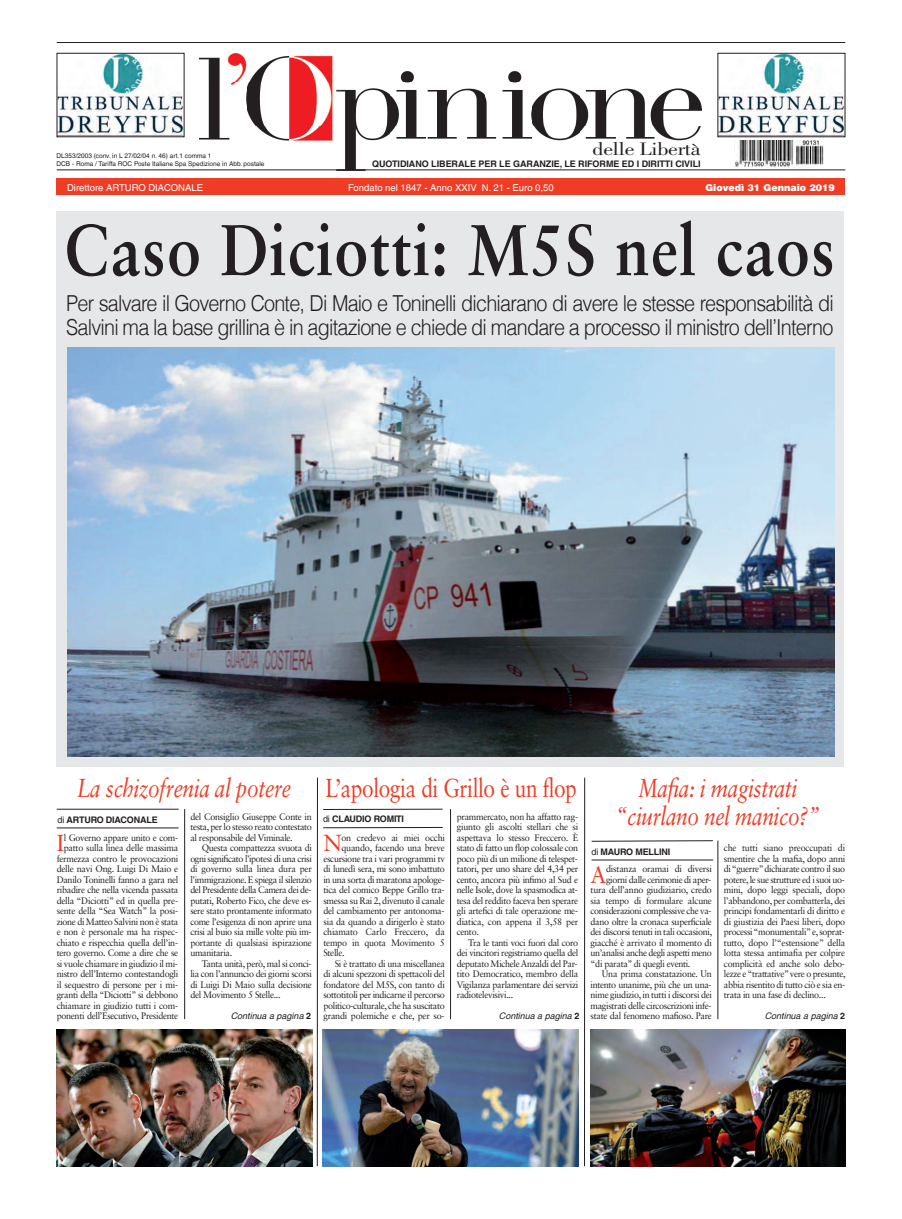
<style>
.page{position:relative;width:902px;height:1219px;background:#fff}
.page>*{position:absolute;margin:0;border:0;box-sizing:border-box;transform-origin:0 0}
.t1{font:700 72px "Sabon LT Std";letter-spacing:.02em;color:#231f20;scale:.85 1}
.t2{font:italic 26px/28px "Sabon LT Std";letter-spacing:-.015em;color:#ef3c25;text-align:center;scale:.8 1}
.t3{font:26px "Sabon LT Std";letter-spacing:-.015em;color:#ef3c25;scale:.8 1}
.t4{font:23.2px "Sabon LT Std";color:#ef3c25;scale:.95 1}
.t5{font:300 22px/24px "Helvetica LT";letter-spacing:-.04em;color:#231f20;scale:.9 1}
.t6{font:18.7px "Bodoni Std";letter-spacing:-.01em;color:#231f20;scale:1.18 1}
.t7{font:9.5px/10.5px "Sabon LT Std";letter-spacing:-.035em;color:#231f20;text-align:justify;scale:.95 1}
.t8{font:9.5px "Helvetica LT";color:#fff}
.t9{font:900 9.5px "Helvetica LT";color:#fff}
.t10{font:700 9px "Helvetica LT";letter-spacing:-.005em;color:#231f20}
.t11{font:italic 9px "Helvetica LT";color:#231f20}
.t12{font:6.5px/7.8px "Helvetica LT";color:#231f20}
.s1{font-weight:400}
.s2{font-weight:700;font-style:normal}
</style>
<div class="page">
<hr style="left:184px;top:809px;width:1px;height:210px;background:#231f20">
<hr style="left:317px;top:778px;width:1px;height:388px;background:#231f20">
<hr style="left:584px;top:778px;width:1px;height:388px;background:#231f20">
<hr style="left:57px;top:828px;width:122px;height:1px;background:#231f20">
<hr style="left:57px;top:809px;width:122px;height:1px;background:#231f20">
<hr style="left:717px;top:841px;width:1px;height:178px;background:#231f20">
<svg style="left:323px;top:827px;width:120px;height:1px"></svg>
<svg style="left:323px;top:809px;width:120px;height:1px"></svg>
<img style="left:590px;top:1030px;width:255px;height:136px">
<hr style="left:591px;top:860px;width:122px;height:1px;background:#231f20">
<svg style="left:591px;top:840px;width:122px;height:1px"></svg>
<img style="left:200px;top:53px;width:501px;height:118px">
<div style="left:57px;top:178px;width:788px;height:17px;background:#ef3c25"></div>
<hr style="left:57px;top:169px;width:788px;height:1px;background:#231f20">
<hr style="left:57px;top:42px;width:788px;height:1px;background:#231f20">
<img style="left:734px;top:141px;width:90px;height:27px">
<img style="left:59px;top:55px;width:123px;height:80px">
<div style="left:57px;top:53px;width:127px;height:84px;border:1px solid #231f20"></div>
<img style="left:719px;top:55px;width:124px;height:80px">
<div style="left:717px;top:53px;width:128px;height:84px;border:1px solid #231f20"></div>
<hr style="left:450px;top:809px;width:1px;height:210px;background:#231f20">
<img style="left:322px;top:1030px;width:256px;height:136px">
<img style="left:57px;top:1030px;width:255px;height:136px">
<div style="left:57px;top:212px;width:787px;height:555px;background:#e6e7e9"></div>
<img style="left:67px;top:347px;width:767px;height:410px">
<h3 class="t6" style="left:592px;top:142px;width:93px">delle Libertà</h3>
<p class="t12" style="left:57px;top:152px;width:209px">DL353/2003 (conv. in L 27/02/04 n. 46) art.1 comma 1<br>DCB - Roma / Tariffa ROC Poste Italiane Spa Spedizione in Abb. postale</p>
<p class="t10" style="left:372px;top:159px;width:330px">QUOTIDIANO LIBERALE PER LE GARANZIE, LE RIFORME ED I DIRITTI CIVILI</p>
<p class="t8" style="left:67px;top:182px;width:137px">Direttore ARTURO DIACONALE</p>
<p class="t8" style="left:348px;top:182px;width:207px">Fondato nel 1847 - Anno XXIV N. 21 - Euro 0,50</p>
<p class="t9" style="left:705px;top:181px;width:131px">Giovedì 31 Gennaio 2019</p>
<h1 class="t1" style="left:65px;top:220px;width:907px">Caso Diciotti: M5S nel caos</h1>
<h3 class="t5" style="left:66px;top:290px;width:854px">Per salvare il Governo Conte, Di Maio e Toninelli dichiarano di avere le stesse responsabilità di<br>Salvini ma la base grillina è in agitazione e chiede di mandare a processo il ministro dell’Interno</h3>
<h2 class="t2" style="left:77px;top:776px;width:269px">La schizofrenia al potere</h2>
<h2 class="t3" style="left:325px;top:778px;width:315px">L’apologia di Grillo è un flop</h2>
<h3 class="t4" style="left:323px;top:833px;width:21px">N</h3>
<p class="t7" style="left:341px;top:833px;width:110px">on credevo ai miei occhi</p>
<h2 class="t2" style="left:615px;top:776px;width:256px">Mafia: i magistrati “ciurlano nel manico?”</h2>
<p class="t7" style="left:190px;top:812px;width:129px">del Consiglio Giuseppe Conte in testa, per lo stesso reato contestato al responsabile del Viminale.</p>
<p class="t7" style="left:190px;top:843px;width:129px;text-indent:11px">Questa compattezza svuota di ogni significato l’ipotesi di una crisi di governo sulla linea dura per l’immigrazione. E spiega il silenzio del Presidente della Camera dei de&shy;putati, Roberto Fico, che deve es&shy;sere stato prontamente informato come l’esigenza di non aprire una crisi al buio sia mille volte più im&shy;portante di qualsiasi ispirazione umanitaria.</p>
<p class="t7" style="left:190px;top:959px;width:129px;text-indent:11px">Tanta unità, però, mal si conci&shy;lia con l’annuncio dei giorni scorsi di Luigi Di Maio sulla decisione del Movimento 5 Stelle...</p>
<p class="t7" style="left:457px;top:812px;width:129px">prammercato, non ha affatto rag&shy;giunto gli ascolti stellari che si aspettava lo stesso Freccero. È stato di fatto un flop colossale con poco più di un milione di telespet&shy;tatori, per uno share del 4,34 per cento, ancora più infimo al Sud e nelle Isole, dove la spasmodica at&shy;tesa del reddito faceva ben sperare gli artefici di tale operazione me&shy;diatica, con appena il 3,58 per cento.</p>
<p class="t7" style="left:457px;top:938px;width:129px;text-indent:11px">Tra le tanti voci fuori dal coro dei vincitori registriamo quella del deputato Michele Anzaldi del Par&shy;tito Democratico, membro della Vigilanza parlamentare dei servizi radiotelevisivi...</p>
<p class="t10" style="left:323px;top:813px;width:82px"><span class="s1">di</span> CLAUDIO ROMITI</p>
<p class="t10" style="left:58px;top:814px;width:102px"><span class="s1">di</span> ARTURO DIACONALE</p>
<p class="t7" style="left:57px;top:833px;width:130px;text-align:right">l Governo appare unito e com&shy;patto sulla linea delle massima fermezza contro le provocazioni delle navi Ong. Luigi Di Maio e Danilo Toninelli fanno a gara nel ribadire che nella vicenda passata della “Diciotti” ed in quella pre&shy;sente della “Sea Watch” la posi&shy;zione di Matteo Salvini non è stata e non è personale ma ha rispec&shy;chiato e rispecchia quella dell’in&shy;tero governo. Come a dire che se si vuole chiamare in giudizio il mi&shy;nistro dell’Interno contestandogli il sequestro di persone per i mi&shy;granti della “Diciotti” si debbono chiamare in giudizio tutti i com&shy;ponenti dell’Esecutivo, Presidente</p>
<h3 class="t4" style="left:57px;top:833px;width:9px">I</h3>
<p class="t7" style="left:723px;top:843px;width:130px">che tutti siano preoccupati di smentire che la mafia, dopo anni di “guerre” dichiarate contro il suo potere, le sue strutture ed i suoi uo&shy;mini, dopo leggi speciali, dopo l’abbandono, per combatterla, dei principi fondamentarli di diritto e di giustizia dei Paesi liberi, dopo processi “monumentali” e, soprat&shy;tutto, dopo l’“estensione” della lotta stessa antimafia per colpire complicità ed anche solo debo&shy;lezze e “trattative” vere o presunte, abbia risentito di tutto ciò e sia en&shy;trata in una fase di declino...</p>
<p class="t7" style="left:341px;top:843px;width:110px">quando, facendo una breve</p>
<p class="t7" style="left:323px;top:854px;width:129px">escursione tra i vari programmi tv</p>
<p class="t7" style="left:323px;top:864px;width:129px">di lunedì sera, mi sono imbattuto</p>
<p class="t7" style="left:323px;top:875px;width:129px">in una sorta di maratona apologe-</p>
<p class="t7" style="left:323px;top:885px;width:129px">tica del comico Beppe Grillo tra-</p>
<p class="t7" style="left:323px;top:896px;width:129px">smessa su Rai 2, divenuto il canale</p>
<p class="t7" style="left:323px;top:906px;width:129px">del cambiamento per antonoma-</p>
<p class="t7" style="left:323px;top:917px;width:129px">sia da quando a dirigerlo è stato</p>
<p class="t7" style="left:323px;top:927px;width:129px">chiamato Carlo Freccero, da</p>
<p class="t7" style="left:323px;top:938px;width:129px">tempo in quota Movimento 5</p>
<p class="t7" style="left:323px;top:948px;width:24px">Stelle.</p>
<p class="t7" style="left:335px;top:959px;width:117px">Si è trattato di una miscellanea</p>
<p class="t7" style="left:323px;top:969px;width:129px">di alcuni spezzoni di spettacoli del</p>
<p class="t7" style="left:323px;top:980px;width:129px">fondatore del M5S, con tanto di</p>
<p class="t7" style="left:323px;top:990px;width:129px">sottotitoli per indicarne il percorso</p>
<p class="t7" style="left:323px;top:1001px;width:129px">politico-culturale, che ha suscitato</p>
<p class="t7" style="left:323px;top:1011px;width:129px">grandi polemiche e che, per so-</p>
<p class="t10" style="left:591px;top:846px;width:80px"><span class="s1">di</span> MAURO MELLINI</p>
<h3 class="t4" style="left:590px;top:865px;width:18px">A</h3>
<p class="t7" style="left:606px;top:864px;width:113px">distanza oramai di diversi</p>
<p class="t7" style="left:606px;top:875px;width:112px">giorni dalle cerimonie di aper-</p>
<p class="t7" style="left:590px;top:885px;width:129px">tura dell’anno giudiziario, credo</p>
<p class="t7" style="left:590px;top:896px;width:129px">sia tempo di formulare alcune</p>
<p class="t7" style="left:590px;top:906px;width:129px">considerazioni complessive che va-</p>
<p class="t7" style="left:590px;top:917px;width:129px">dano oltre la cronaca superficiale</p>
<p class="t7" style="left:590px;top:927px;width:130px">dei discorsi tenuti in tali occasioni,</p>
<p class="t7" style="left:590px;top:938px;width:129px">giacché è arrivato il momento di</p>
<p class="t7" style="left:590px;top:948px;width:129px">un’analisi anche degli aspetti meno</p>
<p class="t7" style="left:590px;top:959px;width:107px">“di parata” di quegli eventi.</p>
<p class="t7" style="left:602px;top:969px;width:117px">Una prima constatazione. Un</p>
<p class="t7" style="left:590px;top:980px;width:129px">intento unanime, più che un una-</p>
<p class="t7" style="left:590px;top:990px;width:129px">nime giudizio, in tutti i discorsi dei</p>
<p class="t7" style="left:590px;top:1001px;width:129px">magistrati delle circoscrizioni infe-</p>
<p class="t7" style="left:590px;top:1011px;width:129px">state dal fenomeno mafioso. Pare</p>
<p class="t11" style="left:231px;top:1011px;width:82px">Continua a pagina <span class="s2">2</span></p>
<p class="t11" style="left:499px;top:1011px;width:82px">Continua a pagina <span class="s2">2</span></p>
<p class="t11" style="left:764px;top:1011px;width:82px">Continua a pagina <span class="s2">2</span></p>
</div>
